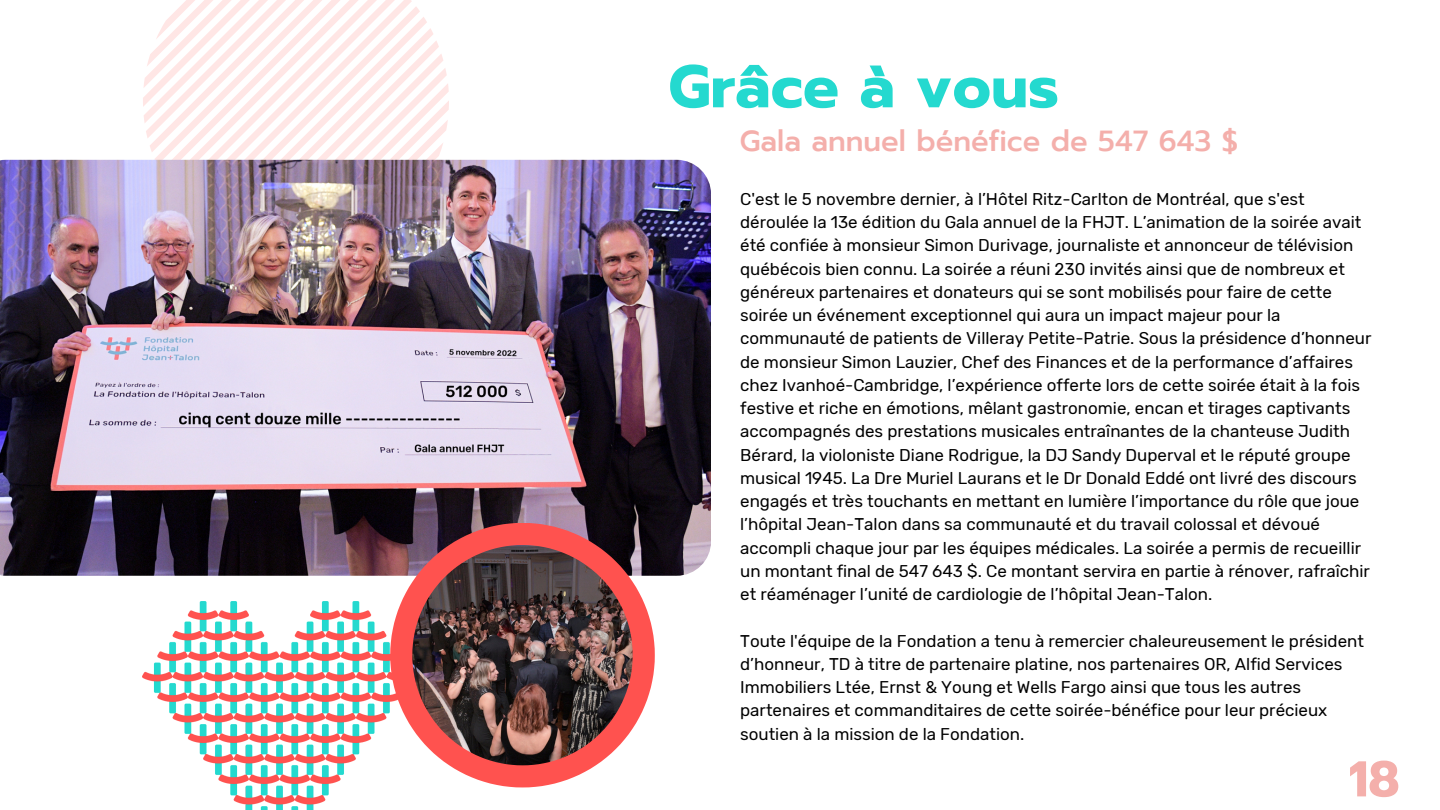
<style>
.page{position:relative;width:1440px;height:810px;background:#fff}
.page>*{position:absolute;margin:0;border:0;box-sizing:border-box;transform-origin:0 0}
.t1{font:700 60px "Prompt";color:#24d9cf}
.t2{font:700 50.2px "Prompt";color:#f4afab}
.t3{font:500 29px "Prompt";color:#f4afab}
.t4{font:17px/23.2px "Rubik";color:#000}
</style>
<div class="page">
<svg style="left:143px;top:0;width:306px;height:160px"></svg>
<img style="left:143px;top:601px;width:247px;height:209px">
<img style="left:0;top:160px;width:711px;height:416px">
<svg style="left:390px;top:523px;width:265px;height:264px"></svg>
<img style="left:412px;top:545px;width:221px;height:220px">
<p class="t1" style="left:669px;top:42px;width:392px">Grâce à vous</p>
<p class="t3" style="left:740px;top:120px;width:500px">Gala annuel bénéfice de 547 643 $</p>
<p class="t4" style="left:740px;top:187px;width:633px">C'est le 5 novembre dernier, à l’Hôtel Ritz-Carlton de Montréal, que s'est déroulée la 13e édition du Gala annuel de la FHJT. L’animation de la soirée avait été confiée à monsieur Simon Durivage, journaliste et annonceur de télévision québécois bien connu. La soirée a réuni 230 invités ainsi que de nombreux et généreux partenaires et donateurs qui se sont mobilisés pour faire de cette soirée un événement exceptionnel qui aura un impact majeur pour la communauté de patients de Villeray Petite-Patrie. Sous la présidence d’honneur de monsieur Simon Lauzier, Chef des Finances et de la performance d’affaires chez Ivanhoé-Cambridge, l’expérience offerte lors de cette soirée était à la fois festive et riche en émotions, mêlant gastronomie, encan et tirages captivants accompagnés des prestations musicales entraînantes de la chanteuse Judith Bérard, la violoniste Diane Rodrigue, la DJ Sandy Duperval et le réputé groupe musical 1945. La Dre Muriel Laurans et le Dr Donald Eddé ont livré des discours engagés et très touchants en mettant en lumière l’importance du rôle que joue l’hôpital Jean-Talon dans sa communauté et du travail colossal et dévoué accompli chaque jour par les équipes médicales. La soirée a permis de recueillir un montant final de 547 643 $. Ce montant servira en partie à rénover, rafraîchir et réaménager l’unité de cardiologie de l’hôpital Jean-Talon.</p>
<p class="t4" style="left:740px;top:629px;width:625px">Toute l'équipe de la Fondation a tenu à remercier chaleureusement le président d’honneur, TD à titre de partenaire platine, nos partenaires OR, Alfid Services Immobiliers Ltée, Ernst &amp; Young et Wells Fargo ainsi que tous les autres partenaires et commanditaires de cette soirée-bénéfice pour leur précieux soutien à la mission de la Fondation.</p>
<p class="t2" style="left:1349px;top:742px;width:52px">18</p>
</div>
